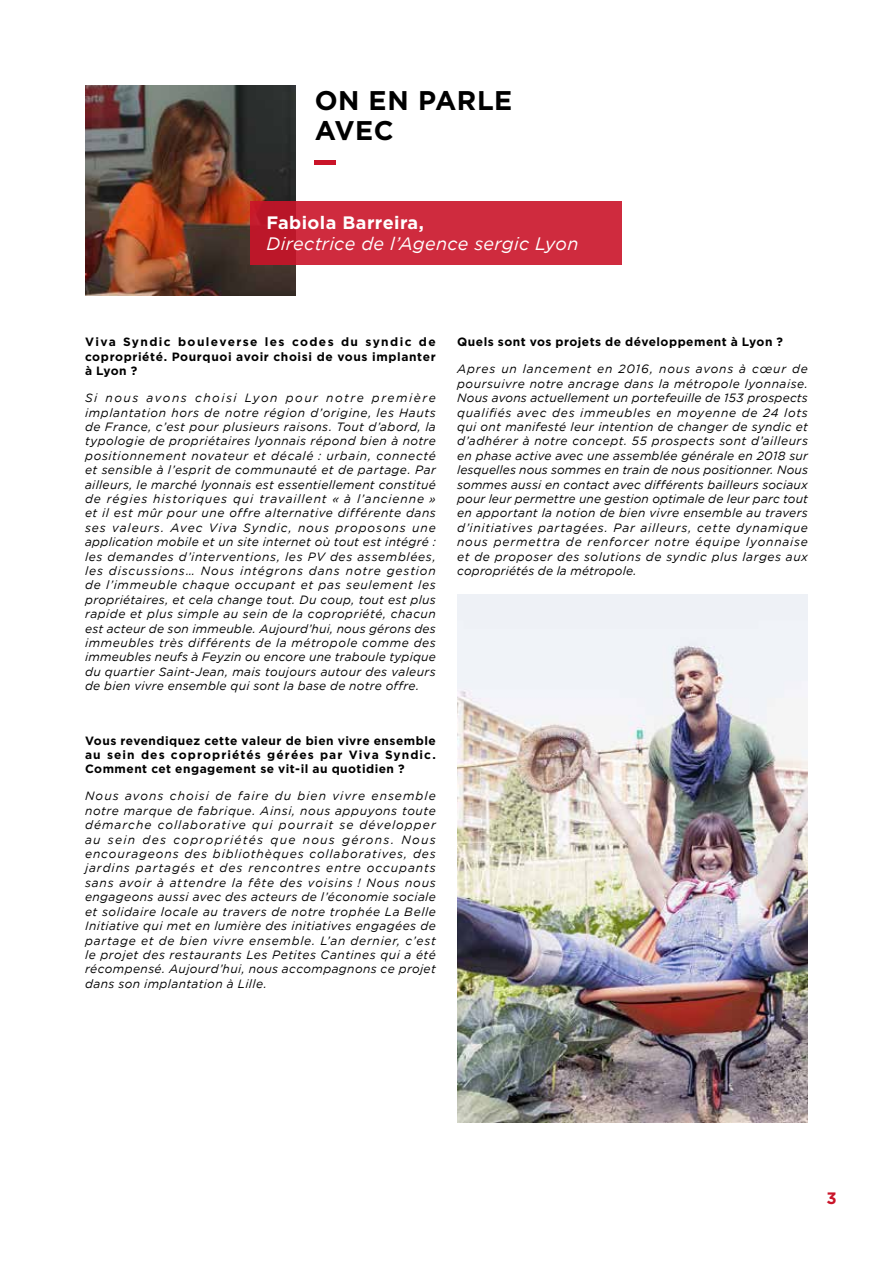
<style>
.page{position:relative;width:893px;height:1263px;background:#fff}
.page>*{position:absolute;margin:0;border:0;box-sizing:border-box;transform-origin:0 0}
.t1{font:700 27px/30px "Gotham";letter-spacing:.015em;color:#000}
.t2{font:italic 18px "Gotham";letter-spacing:.015em;color:#fff}
.t3{font:700 18px "Gotham";letter-spacing:.02em;color:#fff}
.t4{font:700 16.5px "Gotham";color:#ca1429}
.t5{font:italic 12px/14.4px "Gotham";letter-spacing:.03em;color:#000;text-align:justify}
.t6{font:700 12px/14.4px "Gotham";letter-spacing:.04em;color:#000;text-align:justify}
</style>
<div class="page">
<div style="left:315px;top:160px;width:21px;height:5px;background:#ca1429"></div>
<img style="left:85px;top:85px;width:210px;height:210px">
<svg style="left:250px;top:201px;width:371px;height:64px;background:#cc283b"></svg>
<img style="left:457px;top:594px;width:351px;height:528px">
<h1 class="t1" style="left:315px;top:85px;width:199px">ON EN PARLE<br>AVEC</h1>
<h2 class="t3" style="left:266px;top:212px;width:159px">Fabiola Barreira,</h2>
<h2 class="t2" style="left:266px;top:234px;width:313px">Directrice de l’Agence sergic Lyon</h2>
<p class="t6" style="left:85px;top:334px;width:352px">Viva Syndic bouleverse les codes du syndic de copropriété. Pourquoi avoir choisi de vous implanter à Lyon ?</p>
<p class="t5" style="left:85px;top:391px;width:352px">Si nous avons choisi Lyon pour notre première implantation hors de notre région d’origine, les Hauts de France, c’est pour plusieurs raisons. Tout d’abord, la typologie de propriétaires lyonnais répond bien à notre positionnement novateur et décalé : urbain, connecté et sensible à l’esprit de communauté et de partage. Par ailleurs, le marché lyonnais est essentiellement constitué de régies historiques qui travaillent « à l’ancienne » et il est mûr pour une offre alternative différente dans ses valeurs. Avec Viva Syndic, nous proposons une application mobile et un site internet où tout est intégré : les demandes d’interventions, les PV des assemblées, les discussions… Nous intégrons dans notre gestion de l’immeuble chaque occupant et pas seulement les propriétaires, et cela change tout. Du coup, tout est plus rapide et plus simple au sein de la copropriété, chacun est acteur de son immeuble. Aujourd’hui, nous gérons des immeubles très différents de la métropole comme des immeubles neufs à Feyzin ou encore une traboule typique du quartier Saint-Jean, mais toujours autour des valeurs de bien vivre ensemble qui sont la base de notre offre.</p>
<p class="t6" style="left:85px;top:733px;width:352px">Vous revendiquez cette valeur de bien vivre ensemble au sein des copropriétés gérées par Viva Syndic.<br>Comment cet engagement se vit-il au quotidien ?</p>
<p class="t5" style="left:85px;top:789px;width:352px">Nous avons choisi de faire du bien vivre ensemble notre marque de fabrique. Ainsi, nous appuyons toute démarche collaborative qui pourrait se développer au sein des copropriétés que nous gérons. Nous encourageons des bibliothèques collaboratives, des jardins partagés et des rencontres entre occupants sans avoir à attendre la fête des voisins ! Nous nous engageons aussi avec des acteurs de l’économie sociale et solidaire locale au travers de notre trophée La Belle Initiative qui met en lumière des initiatives engagées de partage et de bien vivre ensemble. L’an dernier, c’est le projet des restaurants Les Petites Cantines qui a été récompensé. Aujourd’hui, nous accompagnons ce projet dans son implantation à Lille.</p>
<p class="t6" style="left:457px;top:334px;width:327px">Quels sont vos projets de développement à Lyon ?</p>
<p class="t5" style="left:457px;top:362px;width:352px">Apres un lancement en 2016, nous avons à cœur de poursuivre notre ancrage dans la métropole lyonnaise.<br>Nous avons actuellement un portefeuille de 153 prospects qualifiés avec des immeubles en moyenne de 24 lots qui ont manifesté leur intention de changer de syndic et d’adhérer à notre concept. 55 prospects sont d’ailleurs en phase active avec une assemblée générale en 2018 sur lesquelles nous sommes en train de nous positionner. Nous sommes aussi en contact avec différents bailleurs sociaux pour leur permettre une gestion optimale de leur parc tout en apportant la notion de bien vivre ensemble au travers d’initiatives partagées. Par ailleurs, cette dynamique nous permettra de renforcer notre équipe lyonnaise et de proposer des solutions de syndic plus larges aux copropriétés de la métropole.</p>
<h3 class="t4" style="left:827px;top:1188px;width:12px">3</h3>
</div>
